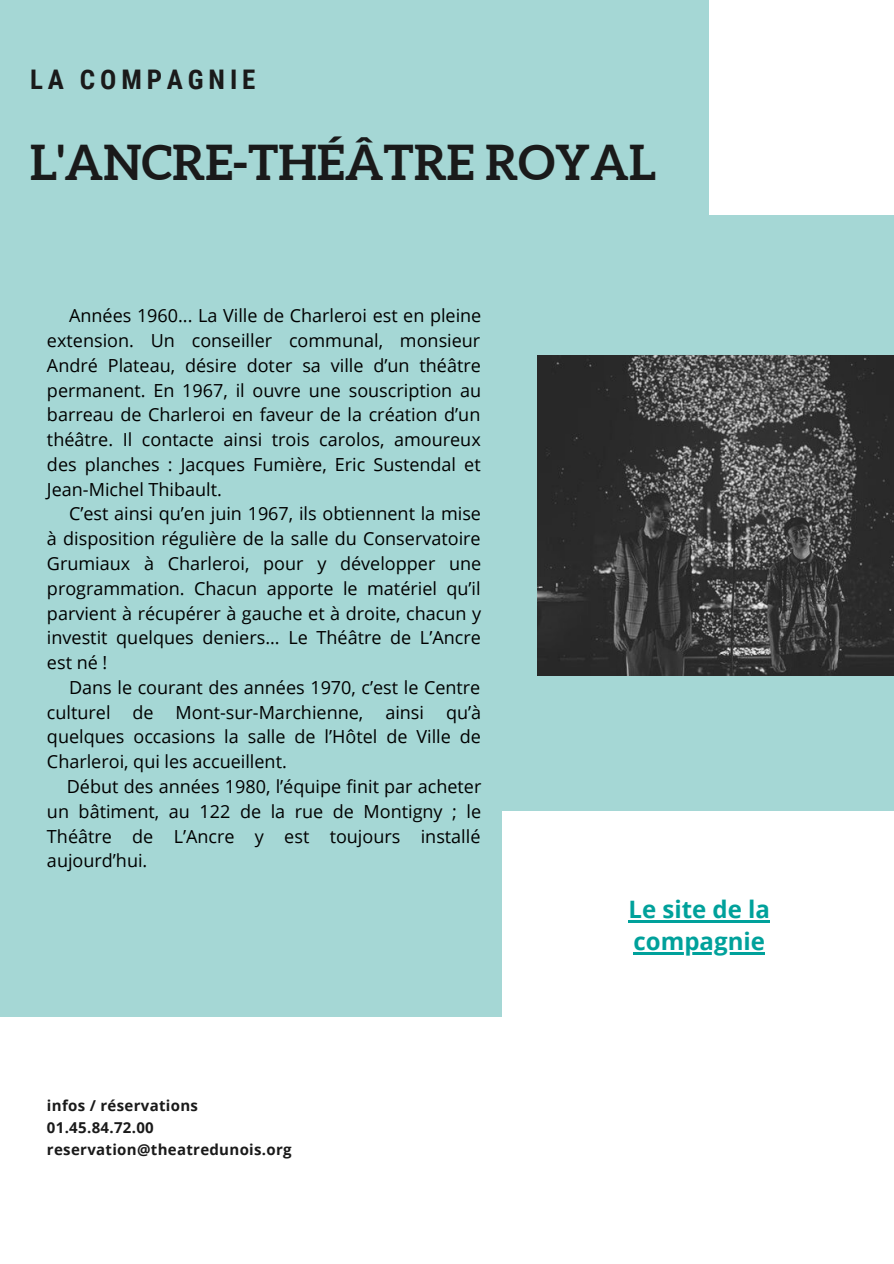
<style>
.page{position:relative;width:894px;height:1264px;background:#fff}
.page>*{position:absolute;margin:0;border:0;box-sizing:border-box;transform-origin:0 0}
.t1{font:700 48px "Aleo";color:#1a1a1a}
.t2{font:700 27px "Roboto Condensed";letter-spacing:.18em;color:#1a1a1a}
.t3{font:700 24px/32.7px "Open Sans";color:#00a19b}
.t4{font:18px/24.8px "Open Sans";color:#000;text-align:justify}
.t5{font:700 15px/22.4px "Open Sans";letter-spacing:.02em;color:#1a1a1a}
</style>
<div class="page">
<div style="left:0;top:215px;width:893px;height:363px;background:#a5d7d5"></div>
<div style="left:0;top:0;width:708px;height:225px;background:#a5d7d5"></div>
<div style="left:0;top:556px;width:893px;height:461px;background:#a5d7d5"></div>
<img style="left:537px;top:356px;width:356px;height:320px">
<div style="left:502px;top:811px;width:391px;height:298px;background:#fff"></div>
<hr style="left:628px;top:919px;width:142px;height:3px;background:#00a19b">
<hr style="left:633px;top:952px;width:131px;height:2px;background:#00a19b">
<h2 class="t2" style="left:30px;top:64px;width:227px">LA COMPAGNIE</h2>
<h1 class="t1" style="left:30px;top:135px;width:627px">L'ANCRE-THÉÂTRE ROYAL</h1>
<p class="t4" style="left:47px;top:303px;width:436px;text-indent:22px">Années 1960... La Ville de Charleroi est en pleine extension. Un conseiller communal, monsieur André Plateau, désire doter sa ville d’un théâtre permanent. En 1967, il ouvre une souscription au barreau de Charleroi en faveur de la création d’un théâtre. Il contacte ainsi trois carolos, amoureux des planches : Jacques Fumière, Eric Sustendal et Jean-Michel Thibault.</p>
<p class="t4" style="left:47px;top:501px;width:436px;text-indent:22px">C’est ainsi qu’en juin 1967, ils obtiennent la mise à disposition régulière de la salle du Conservatoire Grumiaux à Charleroi, pour y développer une programmation. Chacun apporte le matériel qu’il parvient à récupérer à gauche et à droite, chacun y investit quelques deniers... Le Théâtre de L’Ancre est né !</p>
<p class="t4" style="left:47px;top:674px;width:435px;text-indent:22px">Dans le courant des années 1970, c’est le Centre culturel de Mont-sur-Marchienne, ainsi qu’à quelques occasions la salle de l’Hôtel de Ville de Charleroi, qui les accueillent.</p>
<p class="t4" style="left:47px;top:773px;width:436px;text-indent:20px">Début des années 1980, l’équipe finit par acheter un bâtiment, au 122 de la rue de Montigny ; le Théâtre de L’Ancre y est toujours installé aujourd’hui.</p>
<p class="t5" style="left:47px;top:1093px;width:246px">infos / réservations<br>01.45.84.72.00 reservation@theatredunois.org</p>
<h3 class="t3" style="left:628px;top:892px;width:143px">Le site de la compagnie</h3>
</div>
